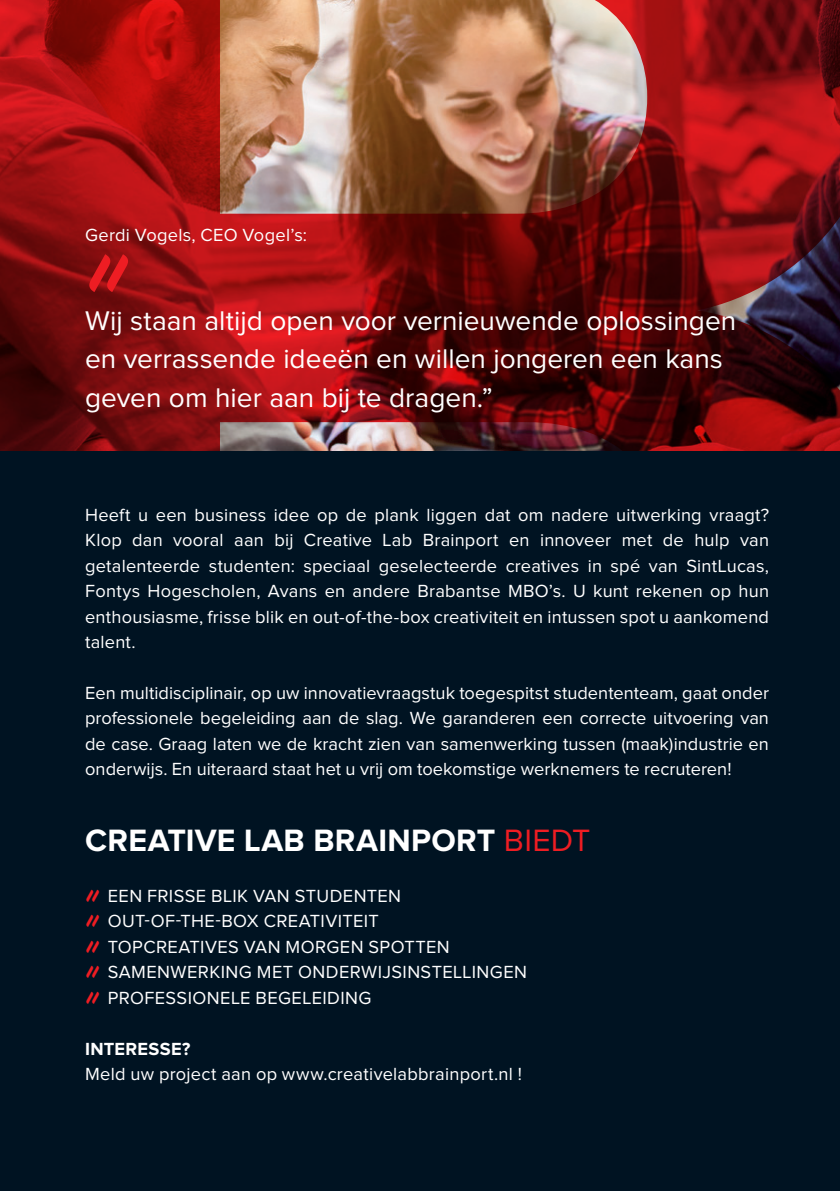
<style>
.page{position:relative;width:840px;height:1191px;background:#fff}
.page>*{position:absolute;margin:0;border:0;box-sizing:border-box;transform-origin:0 0}
.t1{font:700 32px "Proxima Nova";letter-spacing:.005em;color:#fff}
.t2{font:28px/38.2px "Proxima Nova";color:#fff}
.t3{font:18.2px/25.4px "Proxima Nova";letter-spacing:.015em;color:#fff;text-align:justify}
.t4{font:700 18.2px "Proxima Nova";letter-spacing:.02em;color:#fff}
.s1{font-weight:400;color:#ee1d23}
</style>
<div class="page">
<img style="left:0;top:0;width:839px;height:452px">
<div style="left:0;top:452px;width:839px;height:739px;background:#001322"></div>
<svg style="left:89px;top:254px;width:39px;height:38px"></svg>
<p class="t3" style="left:85px;top:223px;width:223px">Gerdi Vogels, CEO Vogel’s:</p>
<h2 class="t2" style="left:85px;top:303px;width:652px">Wij staan altijd open voor vernieuwende oplossingen en verrassende ideeën en willen jongeren een kans geven om hier aan bij te dragen.”</h2>
<p class="t3" style="left:85px;top:503px;width:685px">Heeft u een business idee op de plank liggen dat om nadere uitwerking vraagt?<br>Klop dan vooral aan bij Creative Lab Brainport en innoveer met de hulp van getalenteerde studenten: speciaal geselecteerde creatives in spé van SintLucas, Fontys Hogescholen, Avans en andere Brabantse MBO’s. U kunt rekenen op hun enthousiasme, frisse blik en out-of-the-box creativiteit en intussen spot u aankomend talent.</p>
<p class="t3" style="left:85px;top:681px;width:685px">Een multidisciplinair, op uw innovatievraagstuk toegespitst studententeam, gaat onder professionele begeleiding aan de slag. We garanderen een correcte uitvoering van de case. Graag laten we de kracht zien van samenwerking tussen (maak)industrie en onderwijs. En uiteraard staat het u vrij om toekomstige werknemers te recruteren!</p>
<h1 class="t1" style="left:85px;top:826px;width:506px">CREATIVE LAB BRAINPORT <span class="s1">BIEDT</span></h1>
<p class="t3" style="left:108px;top:884px;width:420px;text-align:left">EEN FRISSE BLIK VAN STUDENTEN<br>OUT-OF-THE-BOX CREATIVITEIT<br>TOPCREATIVES VAN MORGEN SPOTTEN<br>SAMENWERKING MET ONDERWIJSINSTELLINGEN<br>PROFESSIONELE BEGELEIDING</p>
<p class="t4" style="left:85px;top:1040px;width:107px">INTERESSE?</p>
<p class="t3" style="left:85px;top:1062px;width:438px">Meld uw project aan op www.creativelabbrainport.nl !</p>
</div>
